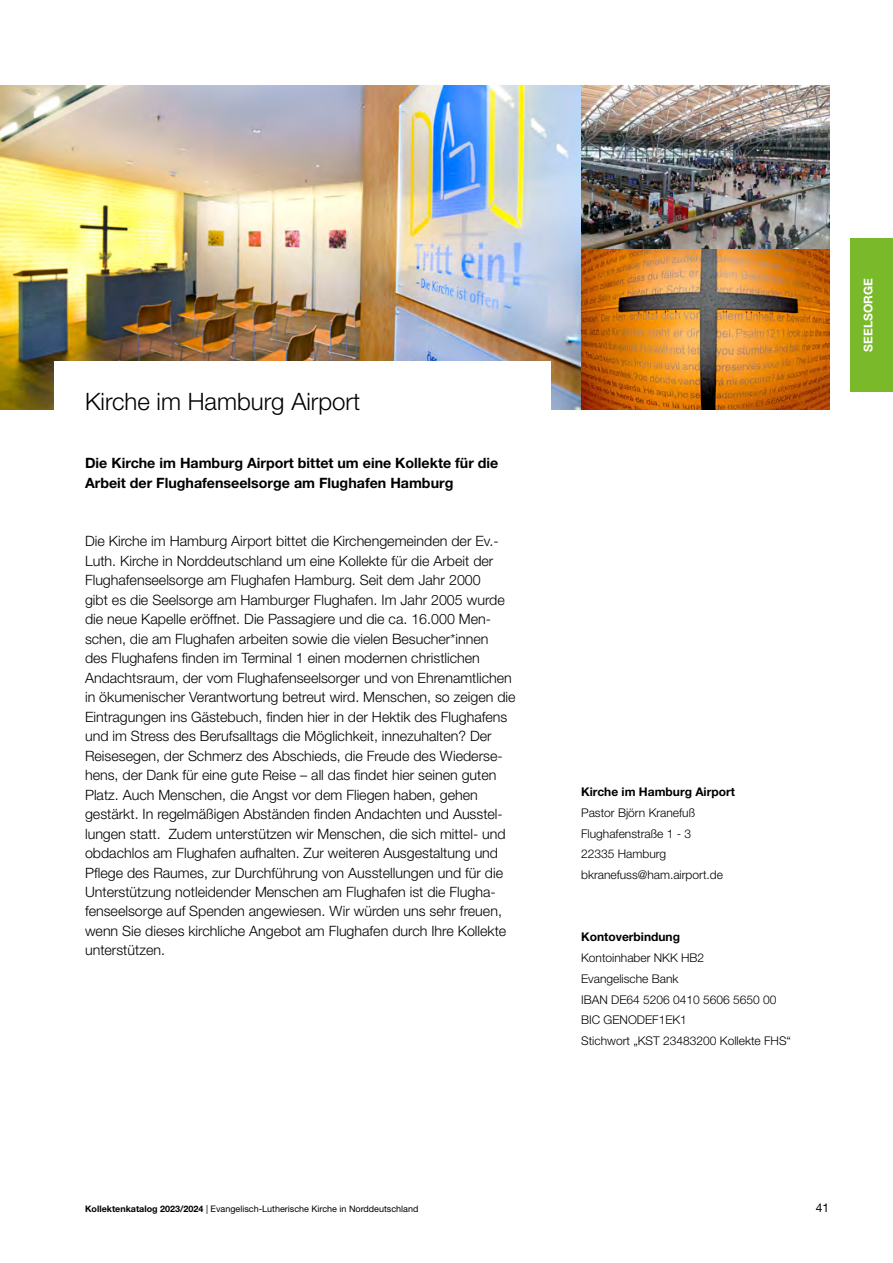
<style>
.page{position:relative;width:893px;height:1263px;background:#fff}
.page>*{position:absolute;margin:0;border:0;box-sizing:border-box;transform-origin:0 0}
.t1{font:300 24px "Helvetica Neue";color:#000}
.t2{font:300 14.25px/19.5px "Helvetica Neue";color:#000}
.t3{font:700 14.25px/19.5px "Helvetica Neue";color:#000}
.t4{font:300 12px/20.7px "Helvetica Neue";color:#000}
.t5{font:700 12px "Helvetica Neue";color:#000}
.t6{font:700 12px "Helvetica Neue";color:#fff}
.t7{font:12px "Helvetica Neue";color:#000}
.t8{font:9px "Helvetica Neue";color:#000}
.s1{font-weight:700}
</style>
<div class="page">
<div style="left:850px;top:239px;width:43px;height:153px;background:#7ab929"></div>
<img style="left:0;top:85px;width:829px;height:325px">
<div style="left:54px;top:361px;width:496px;height:108px;background:#fff"></div>
<h1 class="t1" style="left:85px;top:386px;width:277px">Kirche im Hamburg Airport</h1>
<p class="t3" style="left:85px;top:453px;width:415px">Die Kirche im Hamburg Airport bittet um eine Kollekte für die<br>Arbeit der Flughafenseelsorge am Flughafen Hamburg</p>
<p class="t2" style="left:85px;top:531px;width:432px">Die Kirche im Hamburg Airport bittet die Kirchengemeinden der Ev.- Luth. Kirche in Norddeutschland um eine Kollekte für die Arbeit der Flughafenseelsorge am Flughafen Hamburg. Seit dem Jahr 2000<br>gibt es die Seelsorge am Hamburger Flughafen. Im Jahr 2005 wurde die neue Kapelle eröffnet. Die Passagiere und die ca. 16.000 Men&shy;schen, die am Flughafen arbeiten sowie die vielen Besucher*innen<br>des Flughafens finden im Terminal 1 einen modernen christlichen Andachtsraum, der vom Flughafenseelsorger und von Ehrenamtlichen in ökumenischer Verantwortung betreut wird. Menschen, so zeigen die Eintragungen ins Gästebuch, finden hier in der Hektik des Flughafens und im Stress des Berufsalltags die Möglichkeit, innezuhalten? Der Reisesegen, der Schmerz des Abschieds, die Freude des Wiederse&shy;hens, der Dank für eine gute Reise – all das findet hier seinen guten Platz. Auch Menschen, die Angst vor dem Fliegen haben, gehen gestärkt. In regelmäßigen Abständen finden Andachten und Ausstel&shy;lungen statt. Zudem unterstützen wir Menschen, die sich mittel- und obdachlos am Flughafen aufhalten. Zur weiteren Ausgestaltung und Pflege des Raumes, zur Durchführung von Ausstellungen und für die Unterstützung notleidender Menschen am Flughafen ist die Flugha&shy;fenseelsorge auf Spenden angewiesen. Wir würden uns sehr freuen, wenn Sie dieses kirchliche Angebot am Flughafen durch Ihre Kollekte unterstützen.</p>
<p class="t5" style="left:581px;top:784px;width:155px">Kirche im Hamburg Airport</p>
<p class="t4" style="left:581px;top:802px;width:143px">Pastor Björn Kranefuß<br>Flughafenstraße 1 - 3<br>22335 Hamburg bkranefuss@ham.airport.de</p>
<p class="t5" style="left:581px;top:930px;width:100px">Kontoverbindung</p>
<p class="t4" style="left:581px;top:947px;width:211px">Kontoinhaber NKK HB2<br>Evangelische Bank<br>IBAN DE64 5206 0410 5606 5650 00<br>BIC GENODEF1EK1<br>Stichwort „KST 23483200 Kollekte FHS“</p>
<p class="t6" style="left:861px;top:352px;width:75px;rotate:-90deg">SEELSORGE</p>
<p class="t8" style="left:85px;top:1203px;width:335px"><span class="s1">Kollektenkatalog 2023/2024</span> | Evangelisch-Lutherische Kirche in Norddeutschland</p>
<p class="t7" style="left:816px;top:1200px;width:15px">41</p>
</div>
